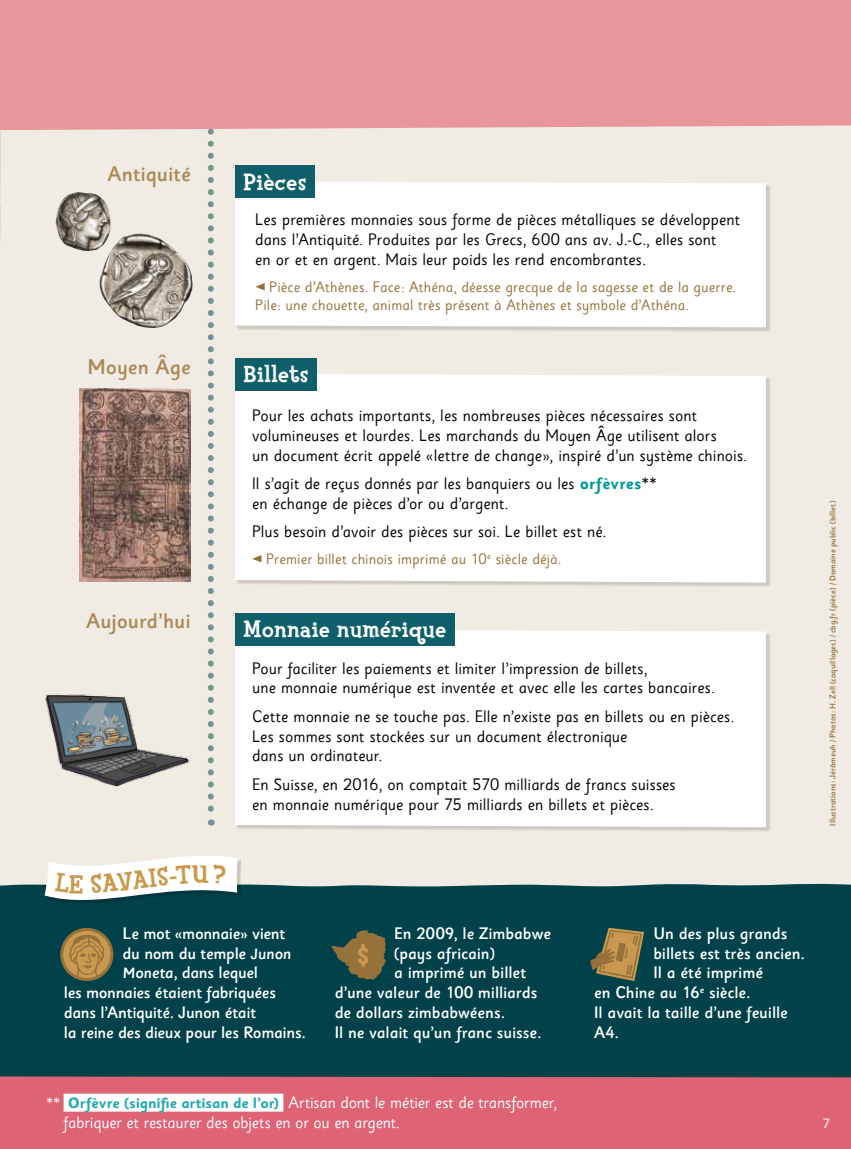
<style>
.page{position:relative;width:851px;height:1149px;background:#fff}
.page>*{position:absolute;margin:0;border:0;box-sizing:border-box;transform-origin:0 0}
.t1{font:800 38.25px "Fink";color:#ca9951}
.t2{font:800 26.25px "Fink";color:#ca9949}
.t3{font:800 24px "Fink";letter-spacing:.015em;color:#fff}
.t4{font:500 21px "Sassoon Sans";letter-spacing:-.005em;color:#aa8958}
.t5{font:16.5px/19.8px "Sassoon Sans";color:#000}
.t6{font:500 16.5px "Sassoon Sans";letter-spacing:-.01em;color:#fff}
.t7{font:16.5px/19.8px "Sassoon Sans";letter-spacing:-.01em;color:#fff}
.t8{font:15px/18px "Sassoon Sans";letter-spacing:.005em;color:#96723a}
.t9{font:500 13.5px "Sassoon Sans";color:#fff}
.t10{font:500 8.25px "Sassoon Sans";color:#96723a}
.s1{font-weight:700;color:#00979a}
.s2{font-family:"Sassoon Sans Slope"}
.s3{font-size:15px}
.s4{font-weight:700;font-size:15px;color:#22aaae}
</style>
<div class="page">
<div style="left:0;top:0;width:850px;height:1148px;background:#f0ebe3"></div>
<div style="left:236px;top:630px;width:535px;height:202px;background:#000;opacity:.15"></div>
<div style="left:235px;top:629px;width:530px;height:198px;background:#fff"></div>
<svg style="left:208px;top:140px;width:6px;height:685px"></svg>
<div style="left:0;top:883px;width:850px;height:193px;background:#00414a"></div>
<div style="left:0;top:1076px;width:850px;height:72px;background:#de6375"></div>
<svg style="left:0;top:135px;width:1px;height:102px"></svg>
<div style="left:0;top:0;width:850px;height:135px;background:#e8969b"></div>
<div style="left:64px;top:1093px;width:219px;height:18px;background:#fff"></div>
<div style="left:236px;top:182px;width:534px;height:150px;background:#000;opacity:.15"></div>
<div style="left:235px;top:181px;width:530px;height:146px;background:#fff"></div>
<div style="left:235px;top:165px;width:79px;height:33px;background:#0f5f6a"></div>
<svg style="left:255px;top:283px;width:10px;height:7px"></svg>
<div style="left:235px;top:613px;width:219px;height:32px;background:#0f5f6a"></div>
<img style="left:45px;top:694px;width:145px;height:93px">
<div style="left:236px;top:374px;width:535px;height:213px;background:#000;opacity:.15"></div>
<div style="left:235px;top:374px;width:530px;height:208px;background:#fff"></div>
<div style="left:235px;top:358px;width:82px;height:33px;background:#0f5f6a"></div>
<svg style="left:252px;top:555px;width:9px;height:7px"></svg>
<img style="left:80px;top:388px;width:110px;height:193px">
<img style="left:113px;top:233px;width:26px;height:14px">
<img style="left:63px;top:192px;width:14px;height:8px">
<svg style="left:60px;top:927px;width:53px;height:54px;background:#8b7847"></svg>
<svg style="left:332px;top:929px;width:53px;height:50px;background:#5f603f"></svg>
<svg style="left:590px;top:927px;width:54px;height:53px;background:#7a7249"></svg>
<svg style="left:45px;top:856px;width:193px;height:54px;background:#b5c6c8"></svg>
<p class="t4" style="left:107px;top:161px;width:85px">Antiquité</p>
<h3 class="t3" style="left:243px;top:167px;width:64px">Pièces</h3>
<p class="t5" style="left:255px;top:210px;width:486px">Les premières monnaies sous forme de pièces métalliques se développent dans l’Antiquité. Produites par les Grecs, 600 ans av. J.-C., elles sont<br>en or et en argent. Mais leur poids les rend encombrantes.</p>
<p class="t8" style="left:255px;top:278px;width:482px;text-indent:14px">Pièce d’Athènes. Face: Athéna, déesse grecque de la sagesse et de la guerre.<br>Pile: une chouette, animal très présent à Athènes et symbole d’Athéna.</p>
<p class="t4" style="left:87px;top:354px;width:105px">Moyen Âge</p>
<h3 class="t3" style="left:243px;top:359px;width:66px">Billets</h3>
<p class="t5" style="left:252px;top:406px;width:496px">Pour les achats importants, les nombreuses pièces nécessaires sont volumineuses et lourdes. Les marchands du Moyen Âge utilisent alors<br>un document écrit appelé «lettre de change», inspiré d’un système chinois.</p>
<p class="t5" style="left:252px;top:473px;width:406px">Il s’agit de reçus donnés par les banquiers ou les <span class="s1">orfèvres</span>** en échange de pièces d’or ou d’argent.</p>
<p class="t5" style="left:252px;top:522px;width:355px">Plus besoin d’avoir des pièces sur soi. Le billet est né.</p>
<p class="t8" style="left:266px;top:549px;width:296px">Premier billet chinois imprimé au 10<sup>e</sup> siècle déjà.</p>
<p class="t4" style="left:86px;top:608px;width:106px">Aujourd’hui</p>
<h2 class="t2" style="left:115px;top:865px;width:51px;rotate:-6deg">vais</h2>
<h3 class="t3" style="left:243px;top:614px;width:204px">Monnaie numérique</h3>
<p class="t5" style="left:252px;top:658px;width:464px">Pour faciliter les paiements et limiter l’impression de billets,<br>une monnaie numérique est inventée et avec elle les cartes bancaires.</p>
<p class="t5" style="left:252px;top:706px;width:483px">Cette monnaie ne se touche pas. Elle n’existe pas en billets ou en pièces.<br>Les sommes sont stockées sur un document électronique<br>dans un ordinateur.</p>
<p class="t5" style="left:252px;top:774px;width:425px">En Suisse, en 2016, on comptait 570 milliards de francs suisses en monnaie numérique pour 75 milliards en billets et pièces.</p>
<p class="t6" style="left:123px;top:923px;width:164px">Le mot «monnaie» vient</p>
<p class="t6" style="left:123px;top:942px;width:170px">du nom du temple <span class="s2">Junon</span></p>
<p class="t6" style="left:123px;top:962px;width:137px"><span class="s2">Moneta</span>, dans lequel</p>
<p class="t6" style="left:64px;top:982px;width:214px">les monnaies étaient fabriquées</p>
<p class="t6" style="left:64px;top:1002px;width:194px">dans l’Antiquité. Junon était</p>
<p class="t6" style="left:64px;top:1022px;width:243px">la reine des dieux pour les Romains.</p>
<p class="t6" style="left:394px;top:923px;width:158px">En 2009, le Zimbabwe</p>
<p class="t6" style="left:394px;top:942px;width:102px">(pays africain)</p>
<p class="t6" style="left:394px;top:962px;width:133px">a imprimé un billet</p>
<p class="t6" style="left:334px;top:982px;width:204px">d’une valeur de 100 milliards</p>
<p class="t6" style="left:334px;top:1002px;width:172px">de dollars zimbabwéens.</p>
<p class="t6" style="left:334px;top:1022px;width:208px">Il ne valait qu’un franc suisse.</p>
<h1 class="t1" style="left:357px;top:931px;width:13px">$</h1>
<p class="t6" style="left:653px;top:923px;width:136px">Un des plus grands</p>
<p class="t6" style="left:653px;top:942px;width:153px">billets est très ancien.</p>
<p class="t6" style="left:653px;top:962px;width:111px">Il a été imprimé</p>
<p class="t6" style="left:594px;top:982px;width:158px">en Chine au 16<sup>e</sup> siècle.</p>
<p class="t6" style="left:594px;top:1002px;width:195px">Il avait la taille d’une feuille</p>
<p class="t6" style="left:594px;top:1022px;width:26px">A4.</p>
<p class="t10" style="left:827px;top:825px;width:326px;rotate:-90deg">Illustrations: Jérômeuh / Photos: H. Zell (coquillages) / cbg.fr (pièce) / Domaine public (billet)</p>
<p class="t7" style="left:64px;top:1092px;width:495px;text-indent:-17px"><span class="s3">**</span> <span class="s4">Orfèvre (signifie artisan de l’or)</span> Artisan dont le métier est de transformer, fabriquer et restaurer des objets en or ou en argent.</p>
<p class="t9" style="left:822px;top:1114px;width:9px">7</p>
</div>
